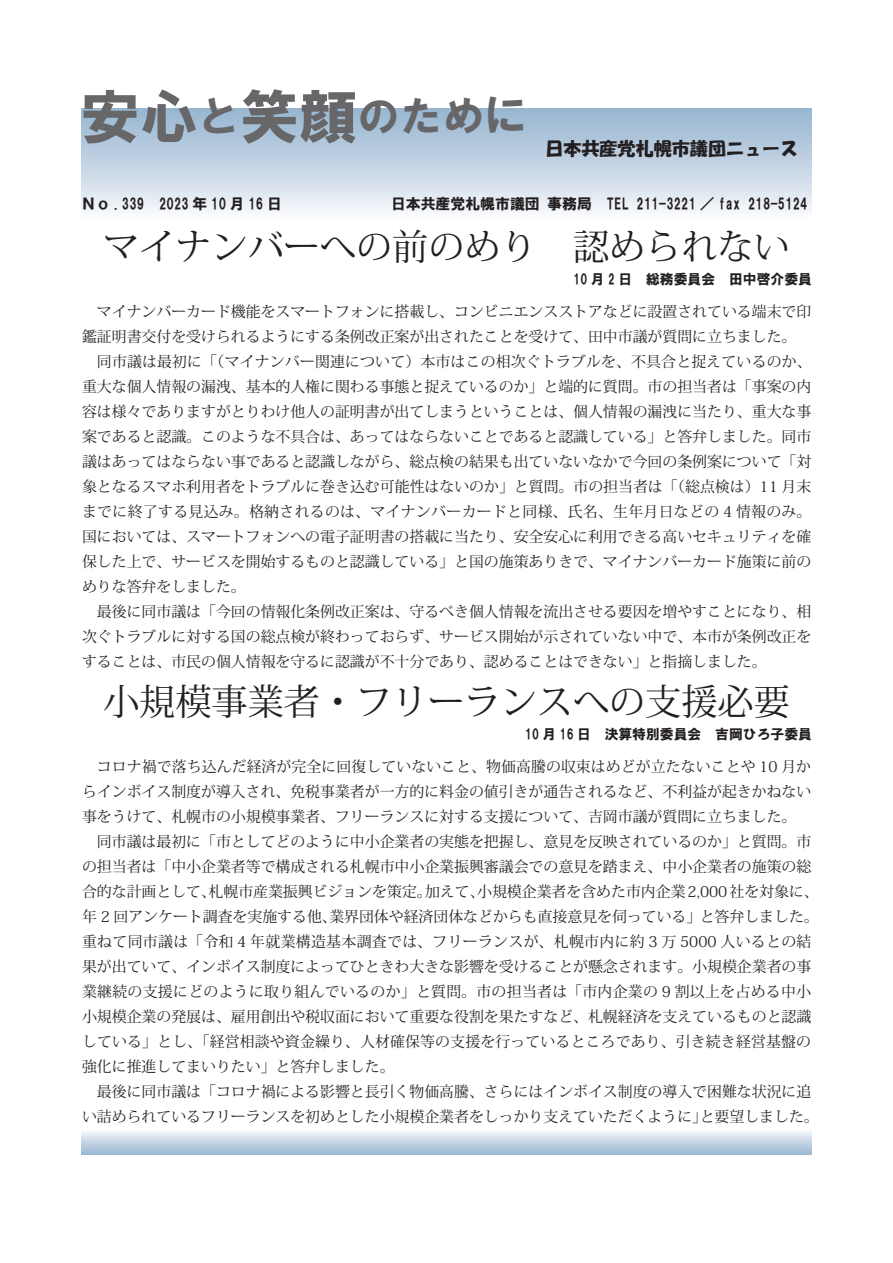
<style>
.page{position:relative;width:893px;height:1263px;background:#fff}
.page>*{position:absolute;margin:0;border:0;box-sizing:border-box;transform-origin:0 0}
.t1{font:42.45px "HG Soei Kakugothic UB";color:#67676a}
.t2{font:36.15px "Koz Min Pr 6 N";color:#231f20}
.t3{font:18px "HG Soei Kakupoptai";color:#231f20}
.t4{font:14.85px/25px "Koz Min Pr 6 N";color:#231f20}
.t5{font:14.85px "HG Soei Kakugothic UB";color:#231f20}
.t6{font:13.8px "HG Soei Kakugothic UB";color:#231f20}
.s1{font-size:58.5px}
</style>
<div class="page">
<div style="left:81px;top:108px;width:731px;height:111px;background:linear-gradient(to bottom,#94b3cf,#f8f8fc)"></div>
<div style="left:81px;top:1129px;width:731px;height:26px;background:linear-gradient(to bottom,#f9f9fc,#9cb8d2)"></div>
<p class="t1" style="left:81px;top:95px;width:448px"><span class="s1">安心</span>と<span class="s1">笑顔</span>のために</p>
<p class="t3" style="left:545px;top:139px;width:254px">日本共産党札幌市議団ニュース</p>
<p class="t5" style="left:81px;top:196px;width:217px">Ｎｏ .339　2023 年 10 月 16 日　</p>
<p class="t5" style="left:391px;top:196px;width:150px">日本共産党札幌市議団</p>
<p class="t5" style="left:547px;top:196px;width:83px">事務局　TEL</p>
<p class="t5" style="left:637px;top:196px;width:106px">211-3221 ／ fax</p>
<p class="t5" style="left:748px;top:196px;width:61px">218-5124</p>
<p class="t2" style="left:103px;top:226px;width:688px">マイナンバーへの前のめり　認められない</p>
<p class="t6" style="left:574px;top:272px;width:240px">10 月 2 日　総務委員会　田中啓介委員</p>
<p class="t4" style="left:82px;top:300px;width:731px;text-indent:15px">マイナンバーカード機能をスマートフォンに搭載し、コンビニエンスストアなどに設置されている端末で印鑑証明書交付を受けられるようにする条例改正案が出されたことを受けて、田中市議が質問に立ちました。</p>
<p class="t4" style="left:82px;top:350px;width:731px;text-align:justify;text-indent:15px">同市議は最初に「（マイナンバー関連について）本市はこの相次ぐトラブルを、不具合と捉えているのか、重大な個人情報の漏洩、基本的人権に関わる事態と捉えているのか」と端的に質問。市の担当者は「事案の内容は様々でありますがとりわけ他人の証明書が出てしまうということは、個人情報の漏洩に当たり、重大な事案であると認識。このような不具合は、あってはならないことであると認識している」と答弁しました。同市議はあってはならない事であると認識しながら、総点検の結果も出ていないなかで今回の条例案について「対象となるスマホ利用者をトラブルに巻き込む可能性はないのか」と質問。市の担当者は「（総点検は）11 月末までに終了する見込み。格納されるのは、マイナンバーカードと同様、氏名、生年月日などの 4 情報のみ。国においては、スマートフォンへの電子証明書の搭載に当たり、安全安心に利用できる高いセキュリティを確保した上で、サービスを開始するものと認識している」と国の施策ありきで、マイナンバーカード施策に前のめりな答弁をしました。</p>
<p class="t4" style="left:82px;top:599px;width:731px;text-align:justify;text-indent:15px">最後に同市議は「今回の情報化条例改正案は、守るべき個人情報を流出させる要因を増やすことになり、相次ぐトラブルに対する国の総点検が終わっておらず、サービス開始が示されていない中で、本市が条例改正をすることは、市民の個人情報を守るに認識が不十分であり、認めることはできない」と指摘しました。</p>
<p class="t2" style="left:103px;top:681px;width:688px">小規模事業者・フリーランスへの支援必要</p>
<p class="t6" style="left:525px;top:727px;width:288px">10 月 16 日　決算特別委員会　吉岡ひろ子委員</p>
<p class="t4" style="left:82px;top:754px;width:731px;text-align:justify;text-indent:15px">コロナ禍で落ち込んだ経済が完全に回復していないこと、物価高騰の収束はめどが立たないことや 10 月からインボイス制度が導入され、免税事業者が一方的に料金の値引きが通告されるなど、不利益が起きかねない事をうけて、札幌市の小規模事業者、フリーランスに対する支援について、吉岡市議が質問に立ちました。</p>
<p class="t4" style="left:97px;top:829px;width:716px">同市議は最初に「市としてどのように中小企業者の実態を把握し、意見を反映されているのか」と質問。市</p>
<p class="t4" style="left:82px;top:854px;width:731px">の担当者は「中小企業者等で構成される札幌市中小企業振興審議会での意見を踏まえ、中小企業者の施策の総</p>
<p class="t4" style="left:477px;top:879px;width:343px">小規模企業者を含めた市内企業2,000 社を対象に、</p>
<p class="t4" style="left:209px;top:879px;width:225px">札幌市産業振興ビジョンを策定。</p>
<p class="t4" style="left:82px;top:879px;width:135px">合的な計画として、</p>
<p class="t4" style="left:425px;top:879px;width:61px">加えて、</p>
<p class="t4" style="left:82px;top:904px;width:731px">年 2 回アンケート調査を実施する他、<br>重ねて同市議は「令和 4 年就業構造基本調査では、フリーランスが、札幌市内に約 3 万 5000 人いるとの結果が出ていて、インボイス制度によってひときわ大きな影響を受けることが懸念されます。小規模企業者の事業継続の支援にどのように取り組んでいるのか」と質問。市の担当者は「市内企業の 9 割以上を占める中小小規模企業の発展は、雇用創出や税収面において重要な役割を果たすなど、札幌経済を支えているものと認識している」とし、「経営相談や資金繰り、人材確保等の支援を行っているところであり、引き続き経営基盤の強化に推進してまいりたい」と答弁しました。</p>
<p class="t4" style="left:700px;top:1079px;width:121px;text-indent:-603px">最後に同市議は「コロナ禍による影響と長引く物価高騰、さらにはインボイス制度の導入で困難な状況に追と要望しました。</p>
<p class="t4" style="left:329px;top:904px;width:491px">業界団体や経済団体などからも直接意見を伺っている」と答弁しました。</p>
<p class="t4" style="left:82px;top:1104px;width:627px">い詰められているフリーランスを初めとした小規模企業者をしっかり支えていただくように」</p>
</div>
